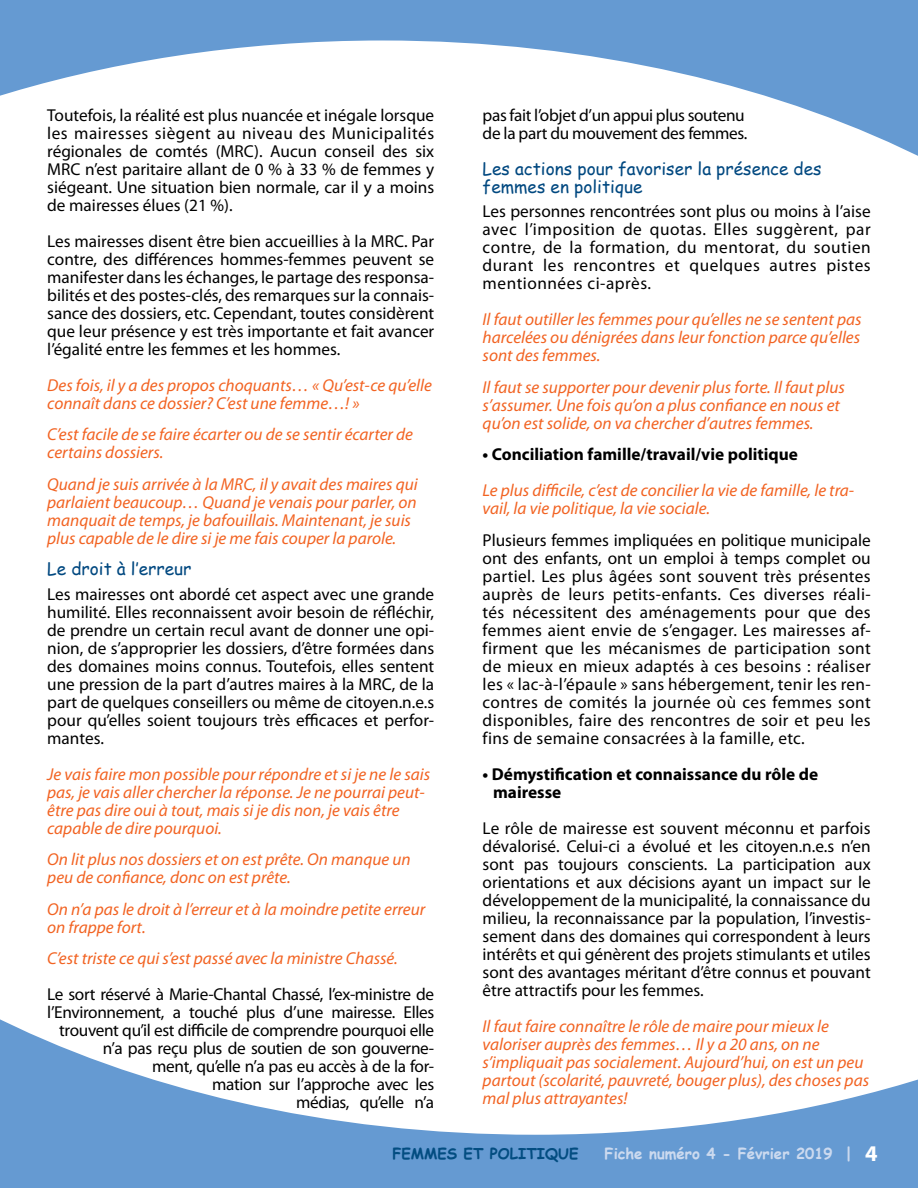
<style>
.page{position:relative;width:918px;height:1188px;background:#fff}
.page>*{position:absolute;margin:0;border:0;box-sizing:border-box;transform-origin:0 0}
.t1{font:17.25px/18px "Myriad Pro";letter-spacing:-.005em;color:#000;text-align:justify}
.t2{font:italic 17.25px/18px "Myriad Pro";color:#f26322}
.t3{font:700 17.25px/18px "Myriad Pro";color:#000}
.t4{font:17.25px/18px "Comic Sans MS";color:#004880}
.t5{font:700 15px "Comic Sans MS";color:#ccdaef}
.t6{font:700 15px "Comic Sans MS";color:#034d81}
.s1{font-family:"Myriad Pro";font-size:22.5px;color:#fff}
</style>
<div class="page">
<svg style="left:0;top:1019px;width:918px;height:169px"></svg>
<svg style="left:0;top:0;width:918px;height:156px"></svg>
<p class="t1" style="left:47px;top:106px;width:389px">Toutefois, la réalité est plus nuancée et inégale lorsque les mairesses siègent au niveau des Municipalités régionales de comtés (MRC). Aucun conseil des six MRC n’est paritaire allant de 0 % à 33 % de femmes y siégeant. Une situation bien normale, car il y a moins de mairesses élues (21 %).</p>
<p class="t1" style="left:47px;top:232px;width:389px">Les mairesses disent être bien accueillies à la MRC. Par contre, des différences hommes-femmes peuvent se manifester dans les échanges, le partage des responsa&shy;bilités et des postes-clés, des remarques sur la connais&shy;sance des dossiers, etc. Cependant, toutes considèrent que leur présence y est très importante et fait avancer l’égalité entre les femmes et les hommes.</p>
<p class="t2" style="left:47px;top:376px;width:386px">Des fois, il y a des propos choquants… « Qu’est-ce qu’elle connaît dans ce dossier? C’est une femme…! »</p>
<p class="t2" style="left:47px;top:425px;width:367px">C’est facile de se faire écarter ou de se sentir écarter de certains dossiers.</p>
<p class="t2" style="left:47px;top:475px;width:372px">Quand je suis arrivée à la MRC, il y avait des maires qui parlaient beaucoup… Quand je venais pour parler, on manquait de temps, je bafouillais. Maintenant, je suis plus capable de le dire si je me fais couper la parole.</p>
<p class="t4" style="left:47px;top:559px;width:146px">Le droit à l’erreur</p>
<p class="t1" style="left:47px;top:585px;width:389px">Les mairesses ont abordé cet aspect avec une grande humilité. Elles reconnaissent avoir besoin de réfléchir, de prendre un certain recul avant de donner une opi&shy;nion, de s’approprier les dossiers, d’être formées dans des domaines moins connus. Toutefois, elles sentent une pression de la part d’autres maires à la MRC, de la part de quelques conseillers ou même de citoyen.n.e.s pour qu’elles soient toujours très efficaces et perfor&shy;mantes.</p>
<p class="t2" style="left:47px;top:765px;width:384px">Je vais faire mon possible pour répondre et si je ne le sais pas, je vais aller chercher la réponse. Je ne pourrai peut&shy;être pas dire oui à tout, mais si je dis non, je vais être capable de dire pourquoi.</p>
<p class="t2" style="left:47px;top:850px;width:365px">On lit plus nos dossiers et on est prête. On manque un peu de confiance, donc on est prête.</p>
<p class="t2" style="left:47px;top:900px;width:379px">On n’a pas le droit à l’erreur et à la moindre petite erreur on frappe fort.</p>
<p class="t2" style="left:47px;top:949px;width:352px">C’est triste ce qui s’est passé avec la ministre Chassé.</p>
<p class="t1" style="left:47px;top:985px;width:389px;text-align:right">Le sort réservé à Marie-Chantal Chassé, l’ex-ministre de l’Environnement, a touché plus d’une mairesse. Elles trouvent qu’il est difficile de comprendre pourquoi elle n’a pas reçu plus de soutien de son gouverne-<br>ment, qu’elle n’a pas eu accès à de la for-<br>mation sur l’approche avec les<br>médias, qu’elle n’a</p>
<p class="t1" style="left:483px;top:106px;width:266px">pas fait l’objet d’un appui plus soutenu de la part du mouvement des femmes.</p>
<p class="t4" style="left:483px;top:159px;width:340px">Les actions pour favoriser la présence des femmes en politique</p>
<p class="t1" style="left:483px;top:202px;width:390px">Les personnes rencontrées sont plus ou moins à l’aise avec l’imposition de quotas. Elles suggèrent, par contre, de la formation, du mentorat, du soutien durant les rencontres et quelques autres pistes mentionnées ci-après.</p>
<p class="t2" style="left:483px;top:310px;width:380px;text-align:justify">Il faut outiller les femmes pour qu’elles ne se sentent pas harcelées ou dénigrées dans leur fonction parce qu’elles sont des femmes.</p>
<p class="t2" style="left:483px;top:378px;width:364px">Il faut se supporter pour devenir plus forte. Il faut plus s’assumer. Une fois qu’on a plus confiance en nous et qu’on est solide, on va chercher d’autres femmes.</p>
<p class="t3" style="left:483px;top:445px;width:317px">• Conciliation famille/travail/vie politique</p>
<p class="t2" style="left:483px;top:481px;width:373px">Le plus difficile, c’est de concilier la vie de famille, le tra&shy;vail, la vie politique, la vie sociale.</p>
<p class="t1" style="left:483px;top:531px;width:390px">Plusieurs femmes impliquées en politique municipale ont des enfants, ont un emploi à temps complet ou partiel. Les plus âgées sont souvent très présentes auprès de leurs petits-enfants. Ces diverses réali&shy;tés nécessitent des aménagements pour que des femmes aient envie de s’engager. Les mairesses af&shy;firment que les mécanismes de participation sont de mieux en mieux adaptés à ces besoins : réaliser les « lac-à-l’épaule » sans hébergement, tenir les ren&shy;contres de comités la journée où ces femmes sont disponibles, faire des rencontres de soir et peu les fins de semaine consacrées à la famille, etc.</p>
<p class="t3" style="left:493px;top:764px;width:327px;text-indent:-10px">• Démystification et connaissance du rôle de mairesse</p>
<p class="t1" style="left:483px;top:819px;width:390px">Le rôle de mairesse est souvent méconnu et parfois dévalorisé. Celui-ci a évolué et les citoyen.n.e.s n’en sont pas toujours conscients. La participation aux orientations et aux décisions ayant un impact sur le développement de la municipalité, la connaissance du milieu, la reconnaissance par la population, l’investis&shy;sement dans des domaines qui correspondent à leurs intérêts et qui génèrent des projets stimulants et utiles sont des avantages méritant d’être connus et pouvant être attractifs pour les femmes.</p>
<p class="t2" style="left:483px;top:1017px;width:388px">Il faut faire connaître le rôle de maire pour mieux le valoriser auprès des femmes… Il y a 20 ans, on ne s’impliquait pas socialement. Aujourd’hui, on est un peu partout (scolarité, pauvreté, bouger plus), des choses pas mal plus attrayantes!</p>
<p class="t6" style="left:392px;top:1143px;width:188px">FEMMES ET POLITIQUE</p>
<p class="t5" style="left:605px;top:1143px;width:274px">Fiche numéro 4 - Février 2019 | <span class="s1">4</span></p>
</div>
